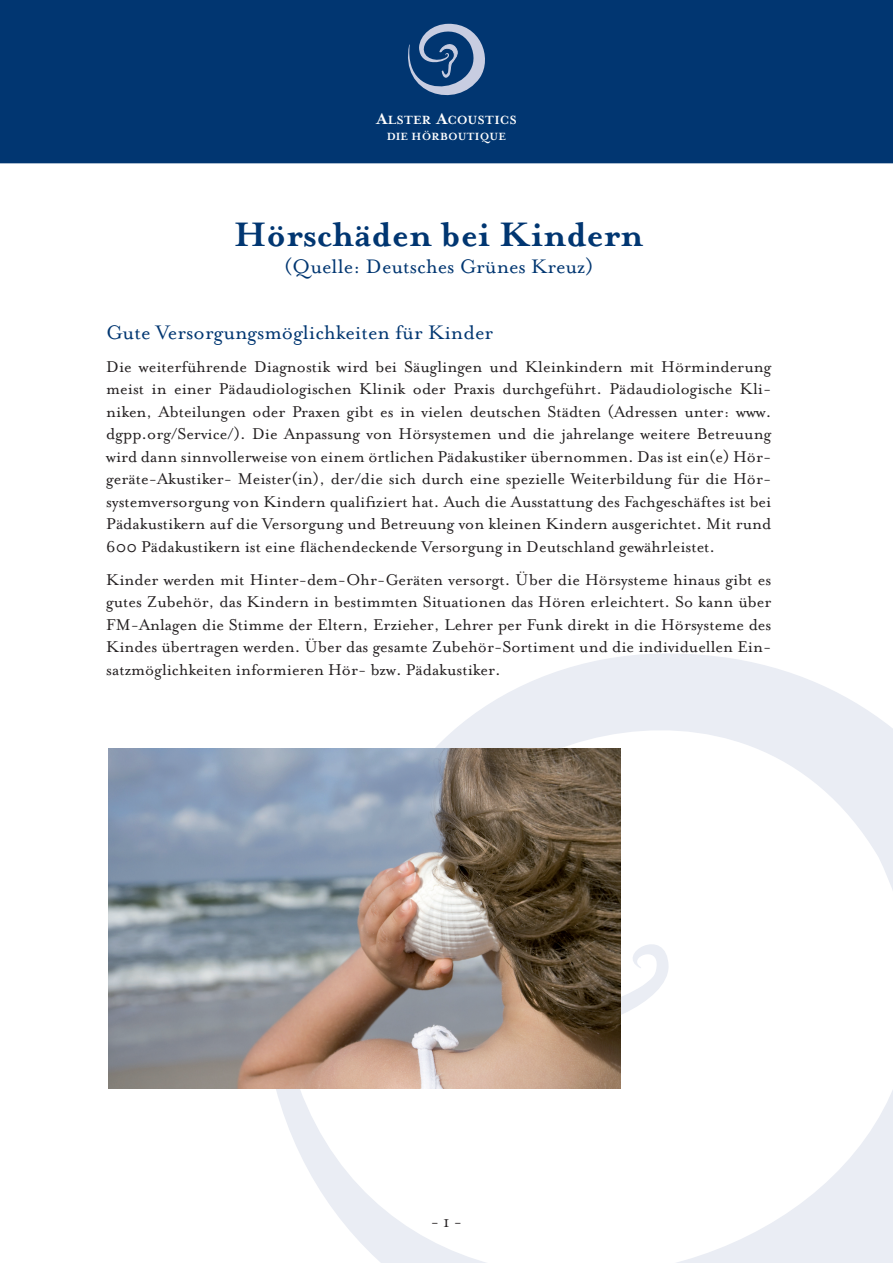
<style>
.page{position:relative;width:893px;height:1263px;background:#fff}
.page>*{position:absolute;margin:0;border:0;box-sizing:border-box;transform-origin:0 0}
.t1{font:700 39px "Mrs Eaves";color:#013671}
.t2{font:22.5px "Mrs Eaves Roman";color:#013671}
.t3{font:18px/22.5px "Mrs Eaves Roman";color:#231f20;text-align:justify}
.t4{font:700 13.65px "Mrs Eaves";letter-spacing:.02em;color:#fff}
.t5{font:700 12px "Mrs Eaves";letter-spacing:.02em;color:#fff}
.s1{font-size:17.55px}
</style>
<div class="page">
<svg style="left:276px;top:653px;width:617px;height:610px"></svg>
<div style="left:0;top:0;width:893px;height:163px;background:#013671"></div>
<svg style="left:399px;top:22px;width:94px;height:89px;background:#2c5789"></svg>
<img style="left:108px;top:748px;width:513px;height:341px">
<p class="t4" style="left:376px;top:112px;width:142px"><span class="s1">A</span>LSTER <span class="s1">A</span>COUSTICS</p>
<p class="t5" style="left:387px;top:130px;width:121px">DIE HÖRBOUTIQUE</p>
<h1 class="t1" style="left:234px;top:212px;width:411px">HÖRSCHÄDEN BEI KINDERN</h1>
<p class="t2" style="left:284px;top:254px;width:311px">(Quelle: Deutsches Grünes Kreuz)</p>
<p class="t2" style="left:106px;top:320px;width:388px">Gute Versorgungsmöglichkeiten für Kinder</p>
<p class="t3" style="left:106px;top:355px;width:667px">Die weiterführende Diagnostik wird bei Säuglingen und Kleinkindern mit Hörminderung meist in einer Pädaudiologischen Klinik oder Praxis durchgeführt. Pädaudiologische Kli&shy;niken, Abteilungen oder Praxen gibt es in vielen deutschen Städten (Adressen unter: www. dgpp.org/Service/). Die Anpassung von Hörsystemen und die jahrelange weitere Betreuung wird dann sinnvollerweise von einem örtlichen Pädakustiker übernommen. Das ist ein(e) Hör&shy;geräte-Akustiker- Meister(in), der/die sich durch eine spezielle Weiterbildung für die Hör&shy;systemversorgung von Kindern qualifiziert hat. Auch die Ausstattung des Fachgeschäftes ist bei Pädakustikern auf die Versorgung und Betreuung von kleinen Kindern ausgerichtet. Mit rund 600 Pädakustikern ist eine flächendeckende Versorgung in Deutschland gewährleistet.</p>
<p class="t3" style="left:106px;top:568px;width:667px">Kinder werden mit Hinter-dem-Ohr-Geräten versorgt. Über die Hörsysteme hinaus gibt es gutes Zubehör, das Kindern in bestimmten Situationen das Hören erleichtert. So kann über FM-Anlagen die Stimme der Eltern, Erzieher, Lehrer per Funk direkt in die Hörsysteme des Kindes übertragen werden. Über das gesamte Zubehör-Sortiment und die individuellen Ein&shy;satzmöglichkeiten informieren Hör- bzw. Pädakustiker.</p>
<p class="t3" style="left:431px;top:1210px;width:33px">- 1 -</p>
</div>
